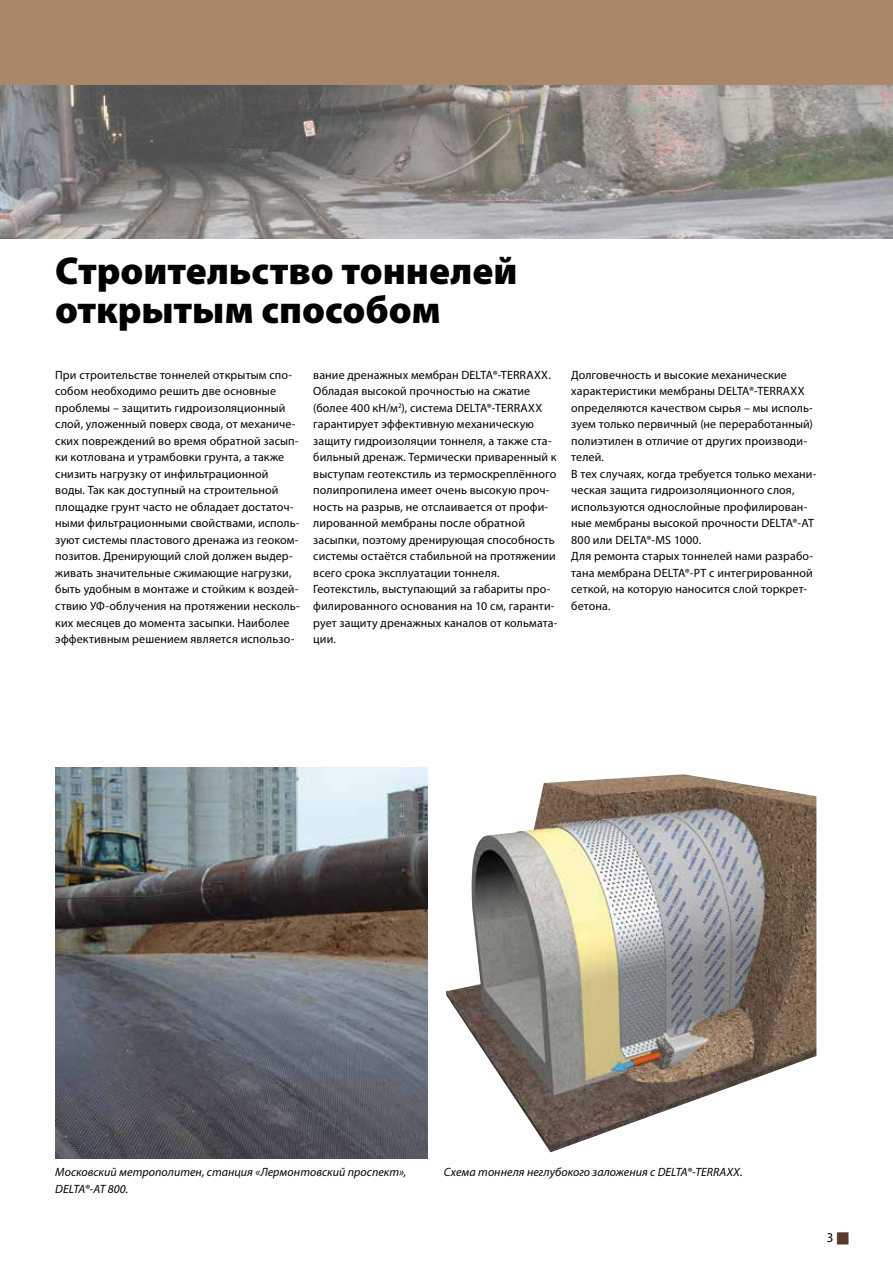
<style>
.page{position:relative;width:893px;height:1263px;background:#fff}
.page>*{position:absolute;margin:0;border:0;box-sizing:border-box;transform-origin:0 0}
.t1{font:900 39px/39px "Myriad Pro";color:#000}
.t2{font:13.5px "Myriad Pro";color:#000;scale:.95 1}
.t3{font:12px/16.5px "Myriad Pro";letter-spacing:.01em;color:#000}
.t4{font:italic 12px/16.5px "Myriad Pro";letter-spacing:.005em;color:#000}
.s1{color:#563928}
</style>
<div class="page">
<div style="left:0;top:0;width:893px;height:85px;background:#aa8768"></div>
<img style="left:446px;top:774px;width:370px;height:378px">
<img style="left:55px;top:768px;width:373px;height:391px">
<img style="left:0;top:85px;width:893px;height:153px">
<h1 class="t1" style="left:55px;top:250px;width:464px">Строительство тоннелей открытым способом</h1>
<p class="t3" style="left:55px;top:366px;width:246px">При строительстве тоннелей открытым спо&shy;собом необходимо решить две основные проблемы – защитить гидроизоляционный слой, уложенный поверх свода, от механиче&shy;ских повреждений во время обратной засып&shy;ки котлована и утрамбовки грунта, а также снизить нагрузку от инфильтрационной воды. Так как доступный на строительной площадке грунт часто не обладает достаточ&shy;ными фильтрационными свойствами, исполь&shy;зуют системы пластового дренажа из геоком&shy;позитов. Дренирующий слой должен выдер&shy;живать значительные сжимающие нагрузки, быть удобным в монтаже и стойким к воздей&shy;ствию УФ-облучения на протяжении несколь&shy;ких месяцев до момента засыпки. Наиболее эффективным решением является использо-</p>
<p class="t3" style="left:313px;top:366px;width:246px">вание дренажных мембран DELTA®-TERRAXX.<br>Обладая высокой прочностью на сжатие (более 400 кН/м<sup>2</sup>), система DELTA®-TERRAXX гарантирует эффективную механическую защиту гидроизоляции тоннеля, а также ста&shy;бильный дренаж. Термически приваренный к выступам геотекстиль из термоскреплённого полипропилена имеет очень высокую проч&shy;ность на разрыв, не отслаивается от профи&shy;лированной мембраны после обратной засыпки, поэтому дренирующая способность системы остаётся стабильной на протяжении всего срока эксплуатации тоннеля.<br>Геотекстиль, выступающий за габариты про&shy;филированного основания на 10 см, гаранти&shy;рует защиту дренажных каналов от кольмата&shy;ции.</p>
<p class="t3" style="left:571px;top:366px;width:247px">Долговечность и высокие механические характеристики мембраны DELTA®-TERRAXX определяются качеством сырья – мы исполь&shy;зуем только первичный (не переработанный) полиэтилен в отличие от других производи&shy;телей.<br>В тех случаях, когда требуется только механи&shy;ческая защита гидроизоляционного слоя, используются однослойные профилирован&shy;ные мембраны высокой прочности DELTA®-АТ 800 или DELTA®-MS 1000.<br>Для ремонта старых тоннелей нами разрабо&shy;тана мембрана DELTA®-PT с интегрированной сеткой, на которую наносится слой торкрет&shy;бетона.</p>
<p class="t4" style="left:55px;top:1164px;width:353px">Московский метрополитен, станция «Лермонтовский проспект»,<br>DELTA®-AT 800.</p>
<p class="t4" style="left:444px;top:1164px;width:300px">Схема тоннеля неглубокого заложения с DELTA®-TERRAXX.</p>
<p class="t2" style="left:827px;top:1229px;width:25px">3 <span class="s1">•</span></p>
</div>
